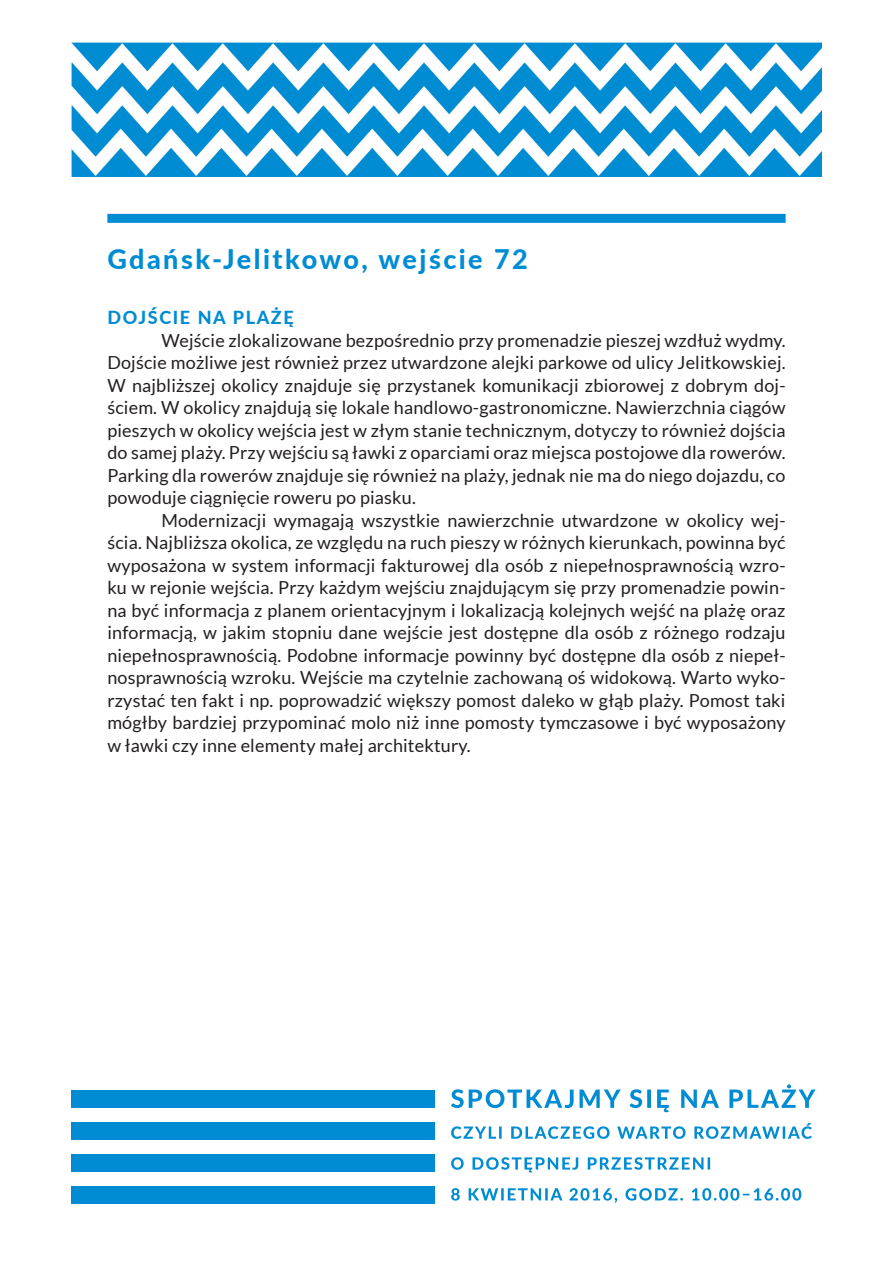
<style>
.page{position:relative;width:893px;height:1263px;background:#fff}
.page>*{position:absolute;margin:0;border:0;box-sizing:border-box;transform-origin:0 0}
.Tytul{font:800 27px "Lato";letter-spacing:.09em;color:#008cd3}
.Tekst_podstawowy{font:18px/22.5px "Lato";letter-spacing:.01em;color:#231f20;text-align:justify}
.Podtytul{font:800 18px "Lato";letter-spacing:.09em;color:#008cd3}
</style>
<div class="page">
<img style="left:71px;top:43px;width:751px;height:134px">
<div style="left:71px;top:1090px;width:364px;height:18px;background:#008cd3"></div>
<div style="left:71px;top:1122px;width:364px;height:18px;background:#008cd3"></div>
<div style="left:71px;top:1154px;width:364px;height:18px;background:#008cd3"></div>
<div style="left:71px;top:1186px;width:364px;height:17px;background:#008cd3"></div>
<svg style="left:451px;top:1188px;width:350px;height:15px"></svg>
<svg style="left:451px;top:1157px;width:259px;height:15px"></svg>
<svg style="left:451px;top:1123px;width:361px;height:16px"></svg>
<svg style="left:451px;top:1084px;width:364px;height:28px"></svg>
<div style="left:107px;top:214px;width:679px;height:9px;background:#008cd3"></div>
<p class="Tytul" style="left:107px;top:239px;width:422px">Gdańsk-Jelitkowo, wejście 72</p>
<p class="Podtytul" style="left:107px;top:304px;width:188px">DOJŚCIE NA PLAŻĘ</p>
<p class="Tekst_podstawowy" style="left:107px;top:329px;width:680px;text-indent:54px">Wejście zlokalizowane bezpośrednio przy promenadzie pieszej wzdłuż wydmy.<br>Dojście możliwe jest również przez utwardzone alejki parkowe od ulicy Jelitkowskiej.<br>W najbliższej okolicy znajduje się przystanek komunikacji zbiorowej z dobrym doj&shy;ściem. W okolicy znajdują się lokale handlowo-gastronomiczne. Nawierzchnia ciągów pieszych w okolicy wejścia jest w złym stanie technicznym, dotyczy to również dojścia do samej plaży. Przy wejściu są ławki z oparciami oraz miejsca postojowe dla rowerów.<br>Parking dla rowerów znajduje się również na plaży, jednak nie ma do niego dojazdu, co powoduje ciągnięcie roweru po piasku.</p>
<p class="Tekst_podstawowy" style="left:107px;top:509px;width:680px;text-indent:54px">Modernizacji wymagają wszystkie nawierzchnie utwardzone w okolicy wej&shy;ścia. Najbliższa okolica, ze względu na ruch pieszy w różnych kierunkach, powinna być wyposażona w system informacji fakturowej dla osób z niepełnosprawnością wzro&shy;ku w rejonie wejścia. Przy każdym wejściu znajdującym się przy promenadzie powin&shy;na być informacja z planem orientacyjnym i lokalizacją kolejnych wejść na plażę oraz informacją, w jakim stopniu dane wejście jest dostępne dla osób z różnego rodzaju niepełnosprawnością. Podobne informacje powinny być dostępne dla osób z niepeł&shy;nosprawnością wzroku. Wejście ma czytelnie zachowaną oś widokową. Warto wyko&shy;rzystać ten fakt i np. poprowadzić większy pomost daleko w głąb plaży. Pomost taki mógłby bardziej przypominać molo niż inne pomosty tymczasowe i być wyposażony w ławki czy inne elementy małej architektury.</p>
</div>
